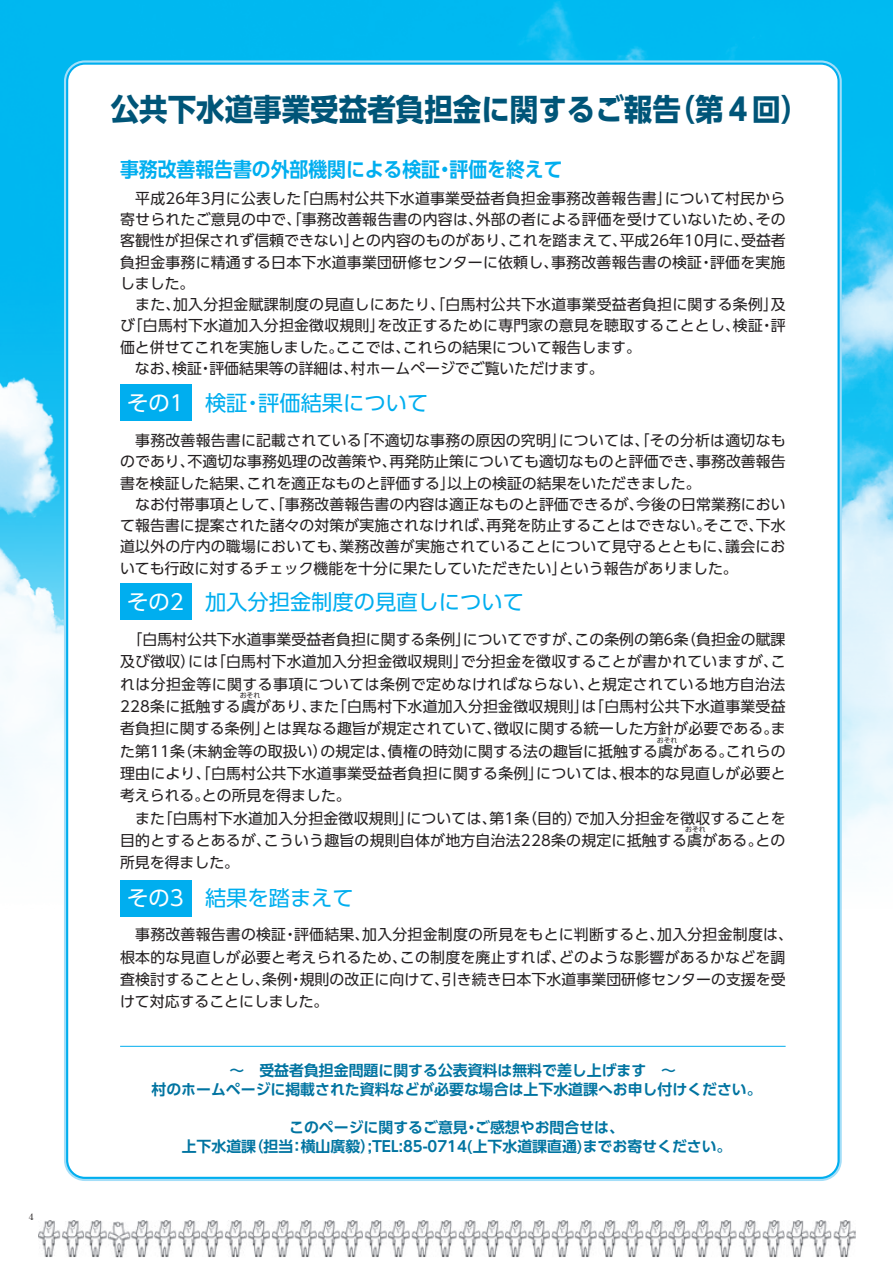
<style>
.page{position:relative;width:893px;height:1263px;background:#fff}
.page>*{position:absolute;margin:0;border:0;box-sizing:border-box;transform-origin:0 0}
.t1{font:700 30.6px "UD Shin Go Pro";color:#005578;scale:.93 1}
.t2{font:21.3px "UD Shin Go Pro";color:#00aeef}
.t3{font:700 20.25px "UD Shin Go Pro De";color:#00aeef;scale:.93 1}
.t4{font:14.85px/21.3px "UD Shin Go Pro";letter-spacing:.015em;color:#231f20}
.t5{font:700 14.85px/19.2px "UD Shin Go Pro De";color:#0074a1;text-align:center}
.t6{font:9.6px "Century";color:#231f20}
.t7{font:6.9px "UD Shin Go Pro";color:#231f20}
.s1{color:#fff}
</style>
<div class="page">
<img style="left:0;top:0;width:893px;height:1258px">
<div style="left:68px;top:65px;width:769px;height:1112px;background:#fff;border-radius:17px"></div>
<div style="left:120px;top:385px;width:71px;height:36px;background:#00aeef"></div>
<div style="left:120px;top:583px;width:71px;height:36px;background:#00aeef"></div>
<div style="left:120px;top:880px;width:71px;height:36px;background:#00aeef"></div>
<hr style="left:120px;top:1046px;width:666px;height:1px;background:#00aeef">
<p class="t6" style="left:28px;top:1208px;width:7px">4</p>
<h1 class="t1" style="left:111px;top:84px;width:753px">公共下水道事業受益者負担金に関するご報告（第４回）</h1>
<h3 class="t3" style="left:120px;top:153px;width:477px">事務改善報告書の外部機関による検証・評価を終えて</h3>
<p class="t4" style="left:120px;top:187px;width:667px">　平成26年3月に公表した「白馬村公共下水道事業受益者負担金事務改善報告書」について村民から寄せられたご意見の中で、「事務改善報告書の内容は、外部の者による評価を受けていないため、その客観性が担保されず信頼できない」との内容のものがあり、これを踏まえて、平成26年10月に、受益者負担金事務に精通する日本下水道事業団研修センターに依頼し、事務改善報告書の検証・評価を実施しました。<br>　また、加入分担金賦課制度の見直しにあたり、「白馬村公共下水道事業受益者負担に関する条例」及び「白馬村下水道加入分担金徴収規則」を改正するために専門家の意見を聴取することとし、検証・評価と併せてこれを実施しました。ここでは、これらの結果について報告します。<br>　なお、検証・評価結果等の詳細は、村ホームページでご覧いただけます。</p>
<h2 class="t2" style="left:127px;top:386px;width:303px"><span class="s1">その1</span> 検証・評価結果について</h2>
<p class="t4" style="left:120px;top:429px;width:667px">　事務改善報告書に記載されている「不適切な事務の原因の究明」については、「その分析は適切なものであり、不適切な事務処理の改善策や、再発防止策についても適切なものと評価でき、事務改善報告書を検証した結果、これを適正なものと評価する」以上の検証の結果をいただきました。<br>　なお付帯事項として、「事務改善報告書の内容は適正なものと評価できるが、今後の日常業務において報告書に提案された諸々の対策が実施されなければ、再発を防止することはできない。そこで、下水道以外の庁内の職場においても、業務改善が実施されていることについて見守るとともに、議会においても行政に対するチェック機能を十分に果たしていただきたい」という報告がありました。</p>
<h2 class="t2" style="left:127px;top:585px;width:398px"><span class="s1">その2</span> 加入分担金制度の見直しについて</h2>
<p class="t4" style="left:120px;top:628px;width:667px;line-height:22.4px">　「白馬村公共下水道事業受益者負担に関する条例」についてですが、この条例の第6条（負担金の賦課及び徴収）には「白馬村下水道加入分担金徴収規則」で分担金を徴収することが書かれていますが、これは分担金等に関する事項については条例で定めなければならない、と規定されている地方自治法228条に抵触する虞があり、また「白馬村下水道加入分担金徴収規則」は「白馬村公共下水道事業受益者負担に関する条例」とは異なる趣旨が規定されていて、徴収に関する統一した方針が必要である。また第11条（未納金等の取扱い）の規定は、債権の時効に関する法の趣旨に抵触する虞がある。これらの理由により、「白馬村公共下水道事業受益者負担に関する条例」については、根本的な見直しが必要と考えられる。との所見を得ました。<br>　また「白馬村下水道加入分担金徴収規則」については、第1条（目的）で加入分担金を徴収することを目的とするとあるが、こういう趣旨の規則自体が地方自治法228条の規定に抵触する虞がある。との所見を得ました。</p>
<h2 class="t2" style="left:127px;top:880px;width:228px"><span class="s1">その3</span> 結果を踏まえて</h2>
<p class="t4" style="left:120px;top:923px;width:674px;line-height:22.4px">　事務改善報告書の検証・評価結果、加入分担金制度の所見をもとに判断すると、加入分担金制度は、根本的な見直しが必要と考えられるため、この制度を廃止すれば、どのような影響があるかなどを調査検討することとし、条例・規則の改正に向けて、引き続き日本下水道事業団研修センターの支援を受けて対応することにしました。</p>
<p class="t7" style="left:240px;top:690px;width:22px">おそれ</p>
<p class="t7" style="left:657px;top:734px;width:22px">おそれ</p>
<p class="t7" style="left:685px;top:824px;width:22px">おそれ</p>
<p class="t5" style="left:151px;top:1060px;width:612px">～　受益者負担金問題に関する公表資料は無料で差し上げます　～<br>村のホームページに掲載された資料などが必要な場合は上下水道課へお申し付けください。</p>
<p class="t5" style="left:182px;top:1118px;width:551px">このページに関するご意見・ご感想やお問合せは、<br>上下水道課（担当：横山廣毅）;TEL:85-0714(上下水道課直通)までお寄せください。</p>
</div>
